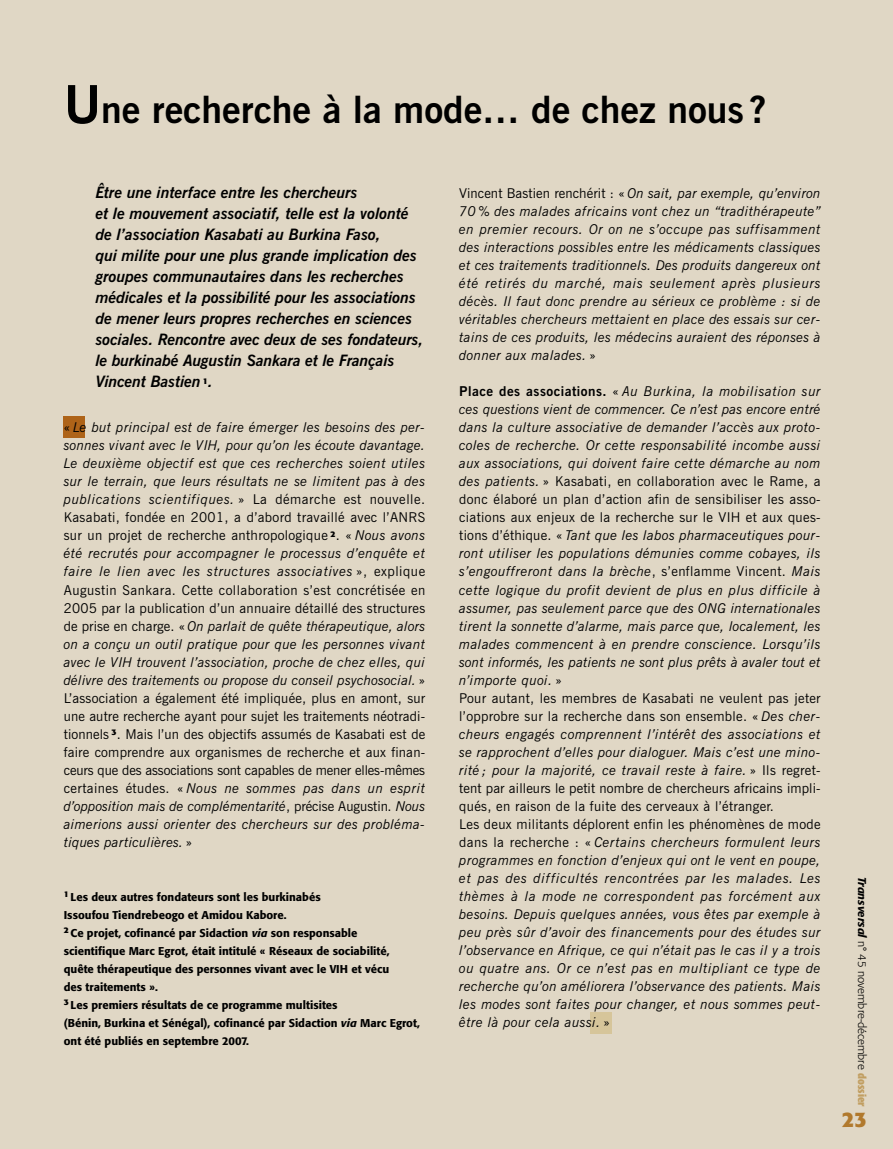
<style>
.page{position:relative;width:893px;height:1149px;background:#fff}
.page>*{position:absolute;margin:0;border:0;box-sizing:border-box;transform-origin:0 0}
.t1{font:700 37.5px "News Gothic BT";color:#000}
.t2{font:700 21px "Formata";color:#b1792d}
.t3{font:italic 700 15.75px/21px "News Gothic BT";color:#000}
.t4{font:italic 13.5px/18px "News Gothic BT";letter-spacing:.025em;color:#000;text-align:justify}
.t5{font:500 11.25px/18px "Formata";color:#000}
.t6{font:300 11.25px "Formata";color:#000}
.s1{font-size:52.5px}
.s2{font-style:normal}
.s3{font-style:italic}
.s4{font-weight:700;font-style:normal}
.s5{font-weight:500;font-style:italic}
.s6{font-weight:700;font-stretch:condensed;color:#c19e61}
</style>
<div class="page">
<div style="left:0;top:0;width:893px;height:1148px;background:#e0d7c5"></div>
<div style="left:64px;top:416px;width:21px;height:21px;background:#ae6318"></div>
<div style="left:590px;top:1012px;width:21px;height:21px;background:#d6c59a"></div>
<h1 class="t1" style="left:64px;top:96px;width:704px"><span class="s1">U</span>ne recherche à la mode… de chez nous ?</h1>
<p class="t3" style="left:96px;top:183px;width:329px">Être une interface entre les chercheurs<br>et le mouvement associatif, telle est la volonté de l’association Kasabati au Burkina Faso,<br>qui milite pour une plus grande implication des groupes communautaires dans les recherches médicales et la possibilité pour les associations de mener leurs propres recherches en sciences sociales. Rencontre avec deux de ses fondateurs, le burkinabé Augustin Sankara et le Français Vincent Bastien <sup>1</sup>.</p>
<p class="t4" style="left:64px;top:419px;width:363px"><span class="s2">«</span> Le but principal est de faire émerger les besoins des per&shy;sonnes vivant avec le VIH, pour qu’on les écoute davantage.<br>Le deuxième objectif est que ces recherches soient utiles sur le terrain, que leurs résultats ne se limitent pas à des publications scientifiques. <span class="s2">» La démarche est nouvelle.<br>Kasabati, fondée en 2001, a d’abord travaillé avec l’ANRS sur un projet de recherche anthropologique</span> <sup>2</sup><span class="s2">. «</span> Nous avons été recrutés pour accompagner le processus d’enquête et faire le lien avec les structures associatives <span class="s2">», explique Augustin Sankara. Cette collaboration s’est concrétisée en 2005 par la publication d’un annuaire détaillé des structures de prise en charge. «</span> On parlait de quête thérapeutique, alors on a conçu un outil pratique pour que les personnes vivant avec le VIH trouvent l’association, proche de chez elles, qui délivre des traitements ou propose du conseil psychosocial. <span class="s2">» L’association a également été impliquée, plus en amont, sur une autre recherche ayant pour sujet les traitements néotradi&shy;tionnels</span> <sup>3</sup><span class="s2">. Mais l’un des objectifs assumés de Kasabati est de faire comprendre aux organismes de recherche et aux finan&shy;ceurs que des associations sont capables de mener elles-mêmes certaines études. «</span> Nous ne sommes pas dans un esprit d’opposition mais de complémentarité<span class="s2">, précise Augustin.</span> Nous aimerions aussi orienter des chercheurs sur des probléma&shy;tiques particulières. <span class="s2">»</span></p>
<p class="t5" style="left:64px;top:888px;width:358px"><sup>1</sup> Les deux autres fondateurs sont les burkinabés<br>Issoufou Tiendrebeogo et Amidou Kabore.<br><sup>2</sup> Ce projet, cofinancé par Sidaction <span class="s3">via</span> son responsable scientifique Marc Egrot, était intitulé « Réseaux de sociabilité, quête thérapeutique des personnes vivant avec le VIH et vécu<br>des traitements ».<br><sup>3</sup> Les premiers résultats de ce programme multisites<br>(Bénin, Burkina et Sénégal), cofinancé par Sidaction <span class="s3">via</span> Marc Egrot, ont été publiés en septembre 2007.</p>
<p class="t4" style="left:459px;top:185px;width:363px"><span class="s2">Vincent Bastien renchérit : «</span> On sait, par exemple, qu’environ 70 % des malades africains vont chez un “tradithérapeute” en premier recours. Or on ne s’occupe pas suffisamment des interactions possibles entre les médicaments classiques et ces traitements traditionnels. Des produits dangereux ont été retirés du marché, mais seulement après plusieurs décès. Il faut donc prendre au sérieux ce problème : si de véritables chercheurs mettaient en place des essais sur cer&shy;tains de ces produits, les médecins auraient des réponses à donner aux malades. <span class="s2">»</span></p>
<p class="t4" style="left:459px;top:383px;width:363px;text-align:left"><span class="s4">Place des associations.</span> <span class="s2">«</span> Au Burkina, la mobilisation sur ces questions vient de commencer. Ce n’est pas encore entré dans la culture associative de demander l’accès aux proto&shy;coles de recherche. Or cette responsabilité incombe aussi aux associations, qui doivent faire cette démarche au nom des patients. <span class="s2">» Kasabati, en collaboration avec le Rame, a donc élaboré un plan d’action afin de sensibiliser les asso&shy;ciations aux enjeux de la recherche sur le VIH et aux ques&shy;tions d’éthique. «</span> Tant que les labos pharmaceutiques pour&shy;ront utiliser les populations démunies comme cobayes, ils s’engouffreront dans la brèche<span class="s2">, s’enflamme Vincent.</span> Mais cette logique du profit devient de plus en plus difficile à assumer, pas seulement parce que des ONG internationales tirent la sonnette d’alarme, mais parce que, localement, les malades commencent à en prendre conscience. Lorsqu’ils sont informés, les patients ne sont plus prêts à avaler tout et n’importe quoi. <span class="s2">»<br>Pour autant, les membres de Kasabati ne veulent pas jeter l’opprobre sur la recherche dans son ensemble. «</span> Des cher&shy;cheurs engagés comprennent l’intérêt des associations et se rapprochent d’elles pour dialoguer. Mais c’est une mino&shy;rité ; pour la majorité, ce travail reste à faire. <span class="s2">» Ils regret&shy;tent par ailleurs le petit nombre de chercheurs africains impli&shy;qués, en raison de la fuite des cerveaux à l’étranger.<br>Les deux militants déplorent enfin les phénomènes de mode dans la recherche : «</span> Certains chercheurs formulent leurs programmes en fonction d’enjeux qui ont le vent en poupe, et pas des difficultés rencontrées par les malades. Les thèmes à la mode ne correspondent pas forcément aux besoins. Depuis quelques années, vous êtes par exemple à peu près sûr d’avoir des financements pour des études sur l’observance en Afrique, ce qui n’était pas le cas il y a trois ou quatre ans. Or ce n’est pas en multipliant ce type de recherche qu’on améliorera l’observance des patients. Mais les modes sont faites pour changer, et nous sommes peut&shy;être là pour cela aussi. <span class="s2">»</span></p>
<p class="t6" style="left:867px;top:876px;width:231px;rotate:90deg"><span class="s5">Transversal</span> n° 45 novembre-décembre <span class="s6">dossier</span></p>
<h2 class="t2" style="left:842px;top:1110px;width:26px">23</h2>
</div>
